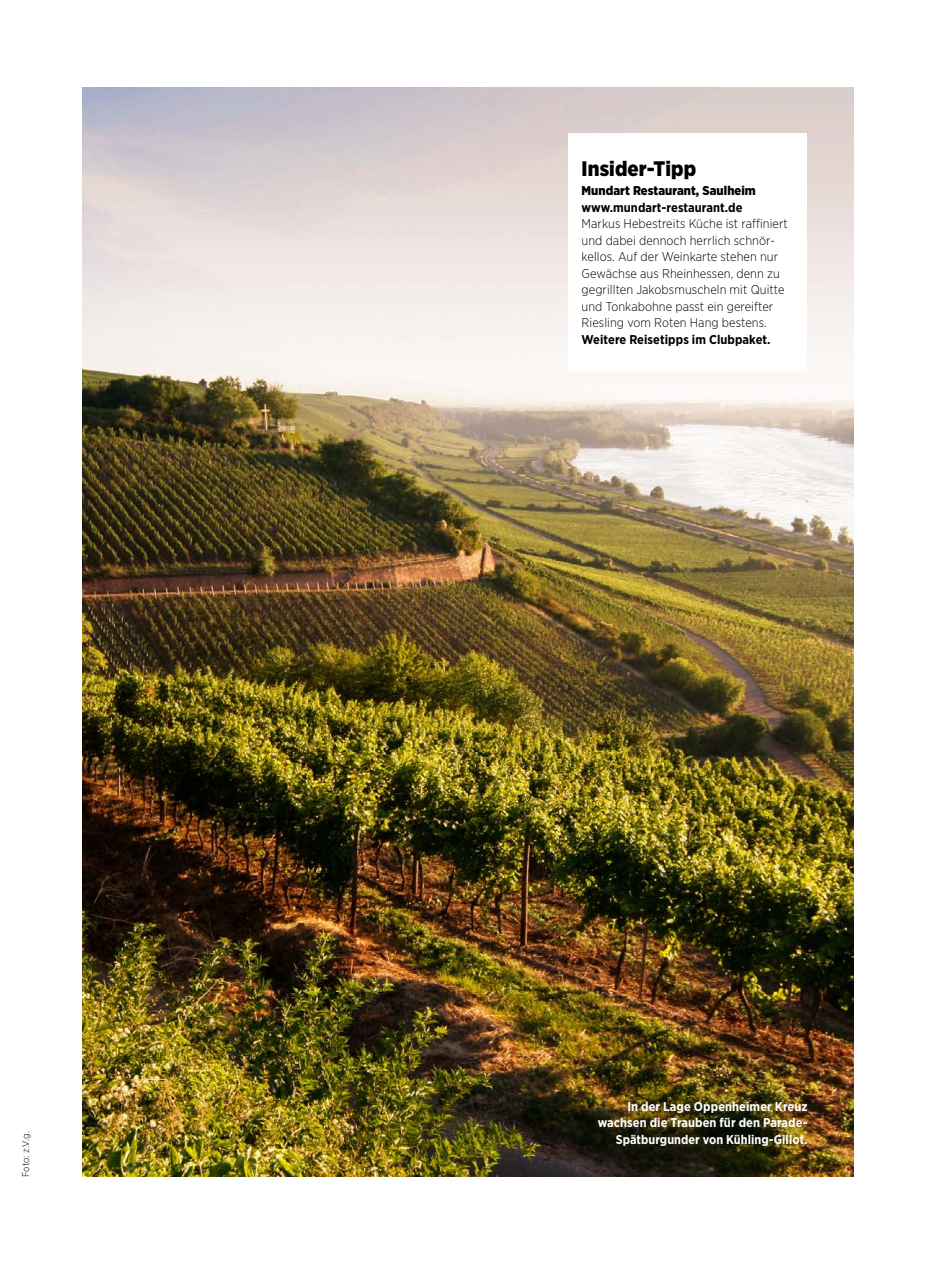
<style>
.page{position:relative;width:936px;height:1263px;background:#fff}
.page>*{position:absolute;margin:0;border:0;box-sizing:border-box;transform-origin:0 0}
.t1{font:900 21px "Gotham Narrow";letter-spacing:.005em;color:#000}
.t2{font:300 12.75px/16.5px "Gotham Narrow";letter-spacing:.005em;color:#000}
.t3{font:700 12.75px/16.5px "Gotham Narrow";letter-spacing:.005em;color:#fff;text-align:right}
.t4{font:700 12.75px "Gotham Narrow";letter-spacing:.005em;color:#000}
.t5{font:900 12.75px "Gotham Narrow";letter-spacing:.005em;color:#000}
.t6{font:300 9.75px "Gotham Narrow";color:#000}
</style>
<div class="page">
<img style="left:83px;top:88px;width:770px;height:1089px">
<div style="left:568px;top:134px;width:239px;height:238px;background:#fff"></div>
<div style="left:581px;top:1084px;width:243px;height:79px;background:#000;opacity:.6"></div>
<p class="t6" style="left:20px;top:1177px;width:48px;rotate:-90deg">Foto: z.V.g.</p>
<h1 class="t1" style="left:581px;top:155px;width:116px">Insider-Tipp</h1>
<p class="t5" style="left:581px;top:182px;width:176px">Mundart Restaurant, Saulheim</p>
<p class="t4" style="left:581px;top:199px;width:162px">www.mundart-restaurant.de</p>
<p class="t2" style="left:581px;top:215px;width:208px">Markus Hebestreits Küche ist raffiniert und dabei dennoch herrlich schnör&shy;kellos. Auf der Weinkarte stehen nur Gewächse aus Rheinhessen, denn zu gegrillten Jakobsmuscheln mit Quitte und Tonkabohne passt ein gereifter Riesling vom Roten Hang bestens.</p>
<p class="t4" style="left:581px;top:331px;width:191px">Weitere Reisetipps im Clubpaket.</p>
<p class="t3" style="left:597px;top:1098px;width:211px">In der Lage Oppenheimer Kreuz wachsen die Trauben für den Parade-<br>Spätburgunder von Kühling-Gillot.</p>
</div>
